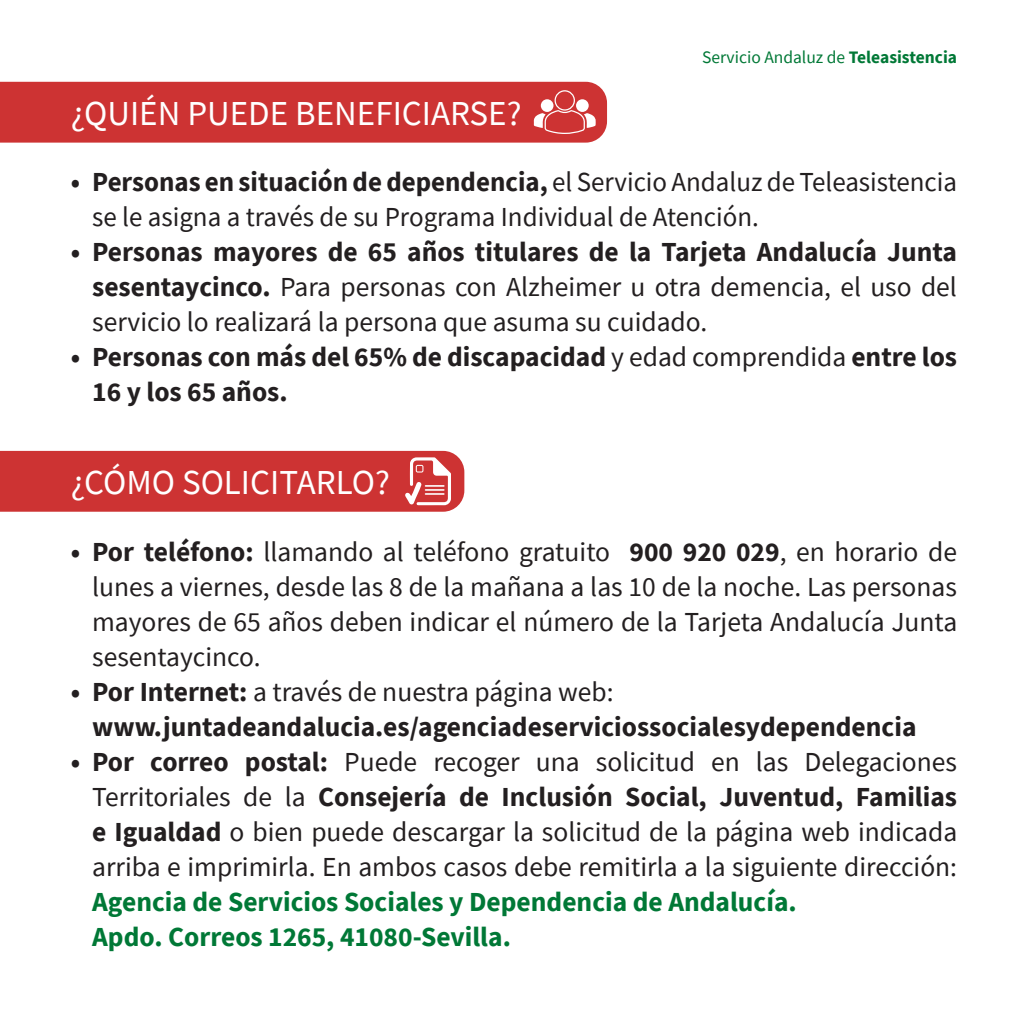
<style>
.page{position:relative;width:1028px;height:1028px;background:#fff}
.page>*{position:absolute;margin:0;border:0;box-sizing:border-box;transform-origin:0 0}
.t1{font:35px "Source Sans Pro";color:#fff}
.t2{font:27.5px/35px "Source Sans Pro";color:#231f20;text-align:justify}
.t3{font:700 27.5px/35px "Source Sans Pro";color:#231f20}
.t4{font:700 27.5px "Source Sans Pro";color:#007836}
.t5{font:17.5px "Source Sans Pro";color:#007836}
.s1{font-weight:700}
.s2{font-weight:400}
.s3{font-weight:700;color:#007836}
</style>
<div class="page">
<div style="left:0;top:82px;width:607px;height:61px;background:#cd3333"></div>
<div style="left:0;top:451px;width:464px;height:61px;background:#cd3333"></div>
<p class="t1" style="left:71px;top:91px;width:452px">¿QUIÉN PUEDE BENEFICIARSE?</p>
<p class="t5" style="left:702px;top:46px;width:256px">Servicio Andaluz de <span class="s1">Teleasistencia</span></p>
<p class="t2" style="left:92px;top:164px;width:866px;text-indent:-21px"><span class="s1">• Personas en situación de dependencia,</span> el Servicio Andaluz de Teleasistencia se le asigna a través de su Programa Individual de Atención.</p>
<p class="t2" style="left:92px;top:234px;width:866px;text-indent:-21px"><span class="s1">• Personas mayores de 65 años titulares de la Tarjeta Andalucía Junta sesentaycinco.</span> Para personas con Alzheimer u otra demencia, el uso del servicio lo realizará la persona que asuma su cuidado.</p>
<p class="t3" style="left:92px;top:339px;width:866px;text-indent:-21px">• Personas con más del 65% de discapacidad <span class="s2">y edad comprendida</span> entre los<br>16 y los 65 años.</p>
<p class="t1" style="left:71px;top:460px;width:320px">¿CÓMO SOLICITARLO?</p>
<p class="t2" style="left:92px;top:534px;width:866px;text-indent:-21px"><span class="s1">• Por teléfono:</span> llamando al teléfono gratuito <span class="s1">900 920 029</span>, en horario de lunes a viernes, desde las 8 de la mañana a las 10 de la noche. Las personas mayores de 65 años deben indicar el número de la Tarjeta Andalucía Junta sesentaycinco.</p>
<p class="t2" style="left:71px;top:674px;width:544px"><span class="s1">• Por Internet:</span> a través de nuestra página web:</p>
<p class="t3" style="left:92px;top:709px;width:825px">www.juntadeandalucia.es/agenciadeserviciossocialesydependencia</p>
<p class="t2" style="left:92px;top:744px;width:866px;text-indent:-21px"><span class="s1">• Por correo postal:</span> Puede recoger una solicitud en las Delegaciones Territoriales de la <span class="s1">Consejería de Inclusión Social, Juventud, Familias e Igualdad</span> o bien puede descargar la solicitud de la página web indicada arriba e imprimirla. En ambos casos debe remitirla a la siguiente dirección:<br><span class="s3">Agencia de Servicios Sociales y Dependencia de Andalucía.</span></p>
<p class="t4" style="left:92px;top:918px;width:420px">Apdo. Correos 1265, 41080-Sevilla.</p>
</div>
